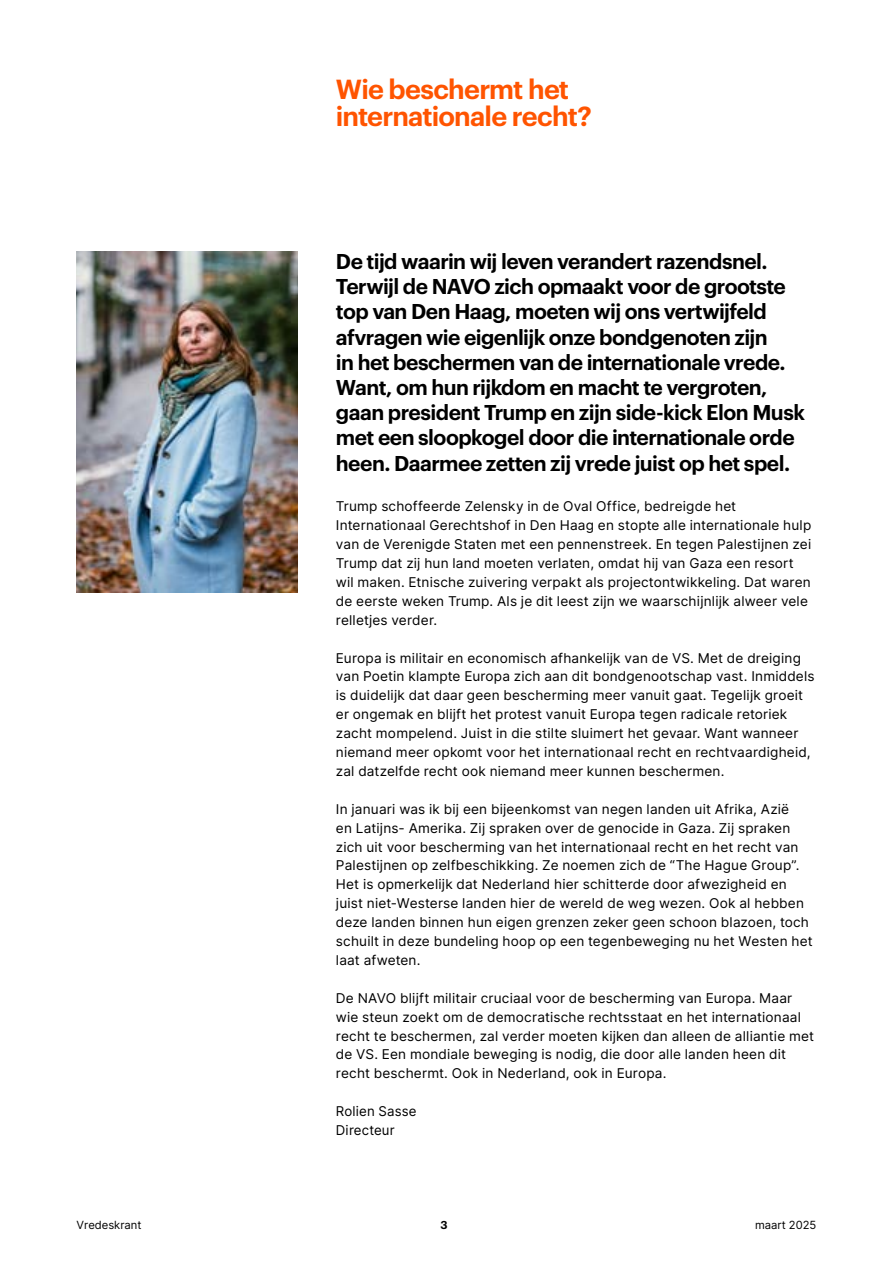
<style>
.page{position:relative;width:893px;height:1263px;background:#fff}
.page>*{position:absolute;margin:0;border:0;box-sizing:border-box;transform-origin:0 0}
.t1{font:600 27px/27px "Graphik LC";letter-spacing:-.03em;color:#ff5400}
.t2{font:600 21px/25.2px "Graphik LC";letter-spacing:-.025em;color:#000}
.t3{font:13.5px/18.9px "Inter";letter-spacing:.015em;color:#000}
.t4{font:11.25px "Inter";color:#000}
.t5{font:600 11.25px "Graphik LC";color:#000}
</style>
<div class="page">
<img style="left:77px;top:252px;width:221px;height:340px">
<h1 class="t1" style="left:336px;top:73px;width:257px">Wie beschermt het internationale recht?</h1>
<p class="t2" style="left:336px;top:247px;width:471px">De tijd waarin wij leven verandert razendsnel.<br>Terwijl de NAVO zich opmaakt voor de grootste top van Den Haag, moeten wij ons vertwijfeld afvragen wie eigenlijk onze bondgenoten zijn<br>in het beschermen van de internationale vrede.<br>Want, om hun rijkdom en macht te vergroten, gaan president Trump en zijn side-kick Elon Musk met een sloopkogel door die internationale orde heen. Daarmee zetten zij vrede juist op het spel.</p>
<p class="t3" style="left:336px;top:497px;width:477px">Trump schoffeerde Zelensky in de Oval Office, bedreigde het Internationaal Gerechtshof in Den Haag en stopte alle internationale hulp van de Verenigde Staten met een pennenstreek. En tegen Palestijnen zei Trump dat zij hun land moeten verlaten, omdat hij van Gaza een resort wil maken. Etnische zuivering verpakt als projectontwikkeling. Dat waren de eerste weken Trump. Als je dit leest zijn we waarschijnlijk alweer vele relletjes verder.</p>
<p class="t3" style="left:336px;top:648px;width:480px">Europa is militair en economisch afhankelijk van de VS. Met de dreiging van Poetin klampte Europa zich aan dit bondgenootschap vast. Inmiddels is duidelijk dat daar geen bescherming meer vanuit gaat. Tegelijk groeit er ongemak en blijft het protest vanuit Europa tegen radicale retoriek zacht mompelend. Juist in die stilte sluimert het gevaar. Want wanneer niemand meer opkomt voor het internationaal recht en rechtvaardigheid, zal datzelfde recht ook niemand meer kunnen beschermen.</p>
<p class="t3" style="left:336px;top:799px;width:478px">In januari was ik bij een bijeenkomst van negen landen uit Afrika, Azië<br>en Latijns- Amerika. Zij spraken over de genocide in Gaza. Zij spraken zich uit voor bescherming van het internationaal recht en het recht van Palestijnen op zelfbeschikking. Ze noemen zich de “The Hague Group”.<br>Het is opmerkelijk dat Nederland hier schitterde door afwezigheid en juist niet-Westerse landen hier de wereld de weg wezen. Ook al hebben deze landen binnen hun eigen grenzen zeker geen schoon blazoen, toch schuilt in deze bundeling hoop op een tegenbeweging nu het Westen het laat afweten.</p>
<p class="t3" style="left:336px;top:988px;width:480px">De NAVO blijft militair cruciaal voor de bescherming van Europa. Maar wie steun zoekt om de democratische rechtsstaat en het internationaal recht te beschermen, zal verder moeten kijken dan alleen de alliantie met de VS. Een mondiale beweging is nodig, die door alle landen heen dit recht beschermt. Ook in Nederland, ook in Europa.</p>
<p class="t3" style="left:336px;top:1101px;width:82px">Rolien Sasse<br>Directeur</p>
<p class="t4" style="left:77px;top:1217px;width:67px">Vredeskrant</p>
<p class="t5" style="left:440px;top:1216px;width:9px">3</p>
<p class="t4" style="left:755px;top:1217px;width:63px">maart 2025</p>
</div>
